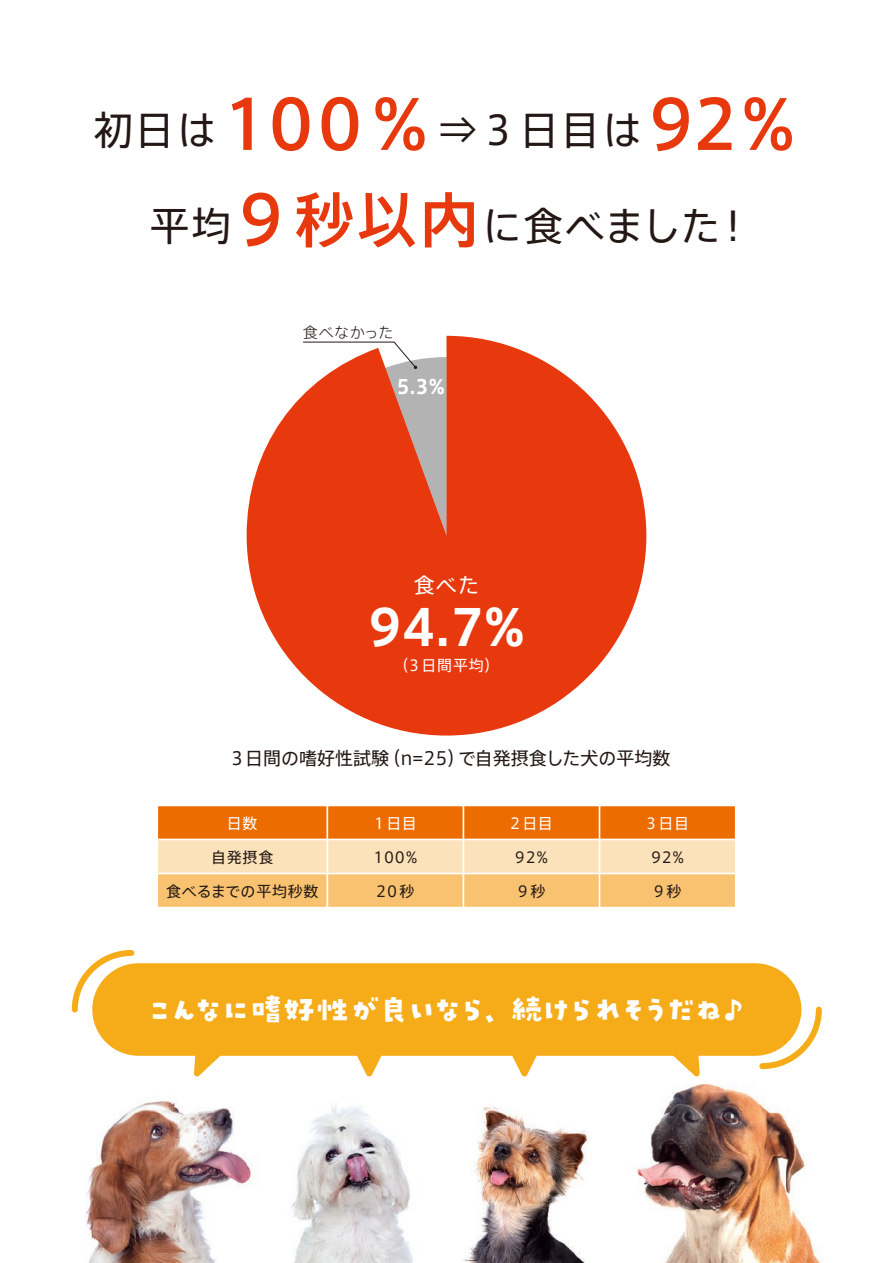
<style>
.page{position:relative;width:893px;height:1263px;background:#fff}
.page>*{position:absolute;margin:0;border:0;box-sizing:border-box;transform-origin:0 0}
.t1{font:700 49.5px "Axis Pro N";color:#fff}
.t2{font:39.75px "Axis Pro N";letter-spacing:.03em;color:#231815}
.t3{font:30px "pandabakery";color:#fff}
.t4{font:21px "Axis Pro N";color:#fff}
.t5{font:700 19.5px "Axis Pro N";color:#fff}
.t6{font:18px "Axis Pro N";color:#231815}
.t7{font:15px "Axis Pro N";letter-spacing:.05em;color:#231815}
.t8{font:15px "Axis Pro N";letter-spacing:.05em;color:#fff}
.t9{font:300 15px "Axis Pro N";letter-spacing:.025em;color:#231815}
.s1{font-weight:500;font-size:67.5px;color:#e8380d}
.s2{font-weight:500;font-size:59.55px;color:#e8380d}
</style>
<div class="page">
<img style="left:85px;top:1084px;width:736px;height:179px">
<div style="left:96px;top:967px;width:702px;height:85px;background:#f6ac19;border-radius:43px"></div>
<div style="left:92px;top:963px;width:709px;height:93px;border:8px solid #f6ac19;border-radius:43px"></div>
<svg style="left:247px;top:336px;width:399px;height:399px;fill:#e8380d"></svg>
<svg style="left:303px;top:342px;width:143px;height:194px"></svg>
<div style="left:157px;top:805px;width:171px;height:35px;background:#ed6c00;border:2px solid #fff"></div>
<div style="left:327px;top:805px;width:137px;height:35px;background:#ed6c00;border:2px solid #fff"></div>
<div style="left:463px;top:805px;width:137px;height:35px;background:#ed6c00;border:2px solid #fff"></div>
<div style="left:599px;top:805px;width:137px;height:35px;background:#ed6c00;border:2px solid #fff"></div>
<div style="left:157px;top:839px;width:171px;height:35px;background:#fce2ba;border:2px solid #fff"></div>
<div style="left:327px;top:839px;width:137px;height:35px;background:#fce2ba;border:2px solid #fff"></div>
<div style="left:463px;top:839px;width:137px;height:35px;background:#fce2ba;border:2px solid #fff"></div>
<div style="left:599px;top:839px;width:137px;height:35px;background:#fce2ba;border:2px solid #fff"></div>
<div style="left:157px;top:873px;width:171px;height:35px;background:#f9c270;border:2px solid #fff"></div>
<div style="left:327px;top:873px;width:137px;height:35px;background:#f9c270;border:2px solid #fff"></div>
<div style="left:463px;top:873px;width:137px;height:35px;background:#f9c270;border:2px solid #fff"></div>
<div style="left:599px;top:873px;width:137px;height:35px;background:#f9c270;border:2px solid #fff"></div>
<svg style="left:756px;top:1003px;width:66px;height:67px"></svg>
<svg style="left:71px;top:950px;width:66px;height:65px"></svg>
<svg style="left:188px;top:1047px;width:56px;height:30px"></svg>
<svg style="left:345px;top:1047px;width:49px;height:30px"></svg>
<svg style="left:500px;top:1047px;width:49px;height:30px"></svg>
<svg style="left:650px;top:1047px;width:55px;height:30px"></svg>
<h2 class="t2" style="left:94px;top:110px;width:703px">初日は <span class="s1">100％</span>⇒３日目は <span class="s1">92%</span></h2>
<h2 class="t2" style="left:150px;top:206px;width:591px">平均 <span class="s1">9</span> <span class="s2">秒以内</span>に食べました !</h2>
<p class="t9" style="left:303px;top:324px;width:92px">食べなかった</p>
<h3 class="t5" style="left:396px;top:377px;width:50px">5.3%</h3>
<h3 class="t4" style="left:414px;top:574px;width:67px">食べた</h3>
<h1 class="t1" style="left:368px;top:602px;width:158px">94.7%</h1>
<p class="t8" style="left:393px;top:658px;width:108px">（3日間平均）</p>
<p class="t6" style="left:231px;top:749px;width:441px">3日間の嗜好性試験（n=25）で自発摂食した犬の平均数</p>
<p class="t8" style="left:227px;top:815px;width:32px">日数</p>
<p class="t7" style="left:211px;top:849px;width:64px">自発摂食</p>
<p class="t7" style="left:166px;top:883px;width:154px">食べるまでの平均秒数</p>
<p class="t8" style="left:374px;top:815px;width:44px">1日目</p>
<p class="t7" style="left:373px;top:849px;width:45px">100%</p>
<p class="t7" style="left:376px;top:883px;width:40px">20秒</p>
<p class="t8" style="left:510px;top:815px;width:44px">2日目</p>
<p class="t7" style="left:515px;top:849px;width:35px">92%</p>
<p class="t7" style="left:518px;top:883px;width:29px">9秒</p>
<p class="t8" style="left:646px;top:815px;width:44px">3日目</p>
<p class="t7" style="left:651px;top:849px;width:35px">92%</p>
<p class="t7" style="left:654px;top:883px;width:29px">9秒</p>
<h3 class="t3" style="left:148px;top:994px;width:600px">こんなに嗜好性が良いなら、続けられそうだね♪</h3>
</div>
